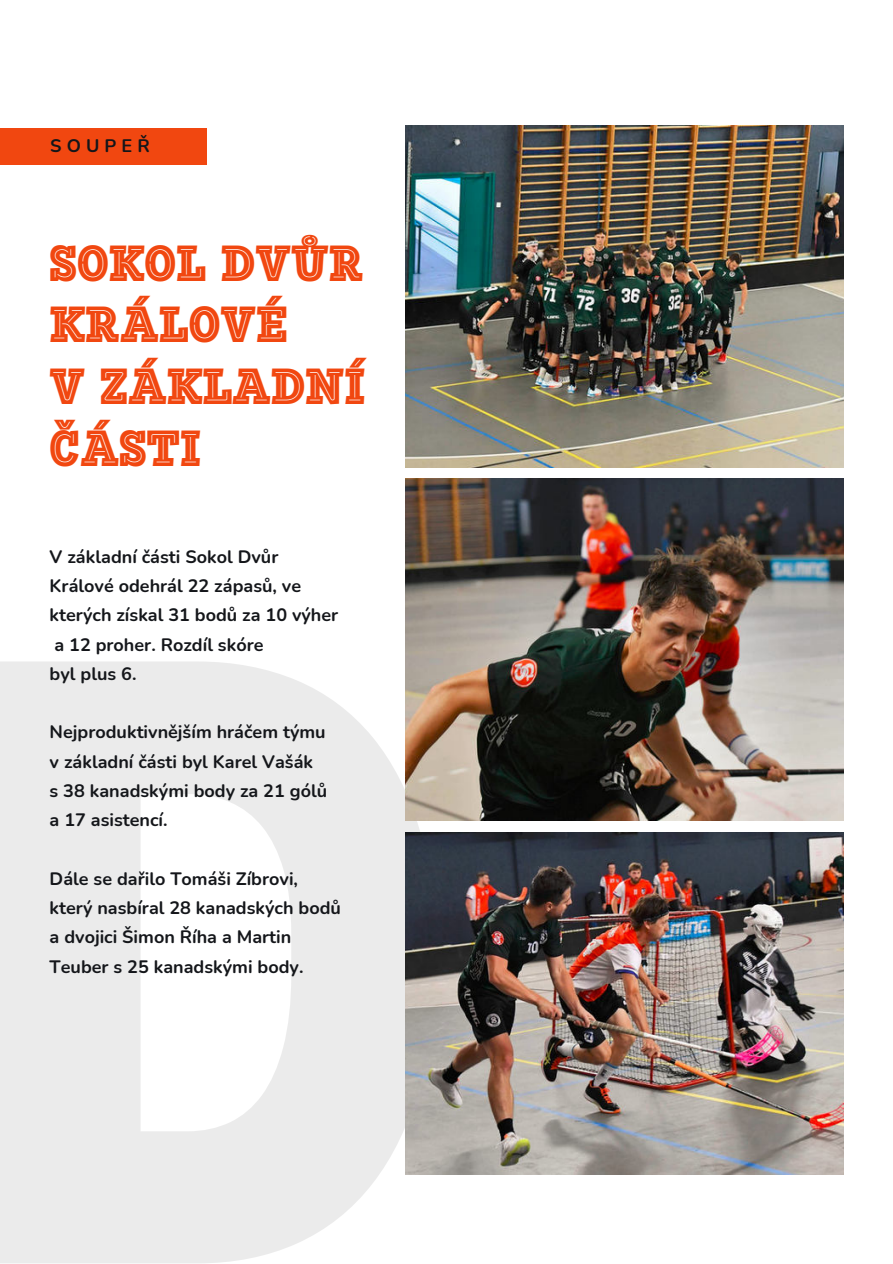
<style>
.page{position:relative;width:893px;height:1264px;background:#fff}
.page>*{position:absolute;margin:0;border:0;box-sizing:border-box;transform-origin:0 0}
.t1{font:49.95px/61.8px "Motel Slab Premium B";color:#f14710}
.t2{font:700 18.15px "Nunito";letter-spacing:.28em;color:#14161a}
.t3{font:700 18px/29.2px "Nunito";color:#14161a}
</style>
<div class="page">
<div style="left:0;top:128px;width:207px;height:36px;background:#f14710"></div>
<svg style="left:0;top:661px;width:435px;height:602px;fill:#ebebeb"></svg>
<img style="left:405px;top:125px;width:437px;height:342px">
<img style="left:405px;top:479px;width:437px;height:342px">
<img style="left:405px;top:832px;width:437px;height:342px">
<p class="t2" style="left:50px;top:132px;width:101px">SOUPEŘ</p>
<h1 class="t1" style="left:50px;top:232px;width:317px">SOKOL DVŮR<br>KRÁLOVÉ<br>V ZÁKLADNÍ<br>ČÁSTI</h1>
<p class="t3" style="left:50px;top:541px;width:290px">V základní části Sokol Dvůr<br>Králové odehrál 22 zápasů, ve kterých získal 31 bodů za 10 výher a 12 proher. Rozdíl skóre<br>byl plus 6.</p>
<p class="t3" style="left:50px;top:716px;width:279px">Nejproduktivnějším hráčem týmu v základní části byl Karel Vašák<br>s 38 kanadskými body za 21 gólů a 17 asistencí.</p>
<p class="t3" style="left:50px;top:863px;width:293px">Dále se dařilo Tomáši Zíbrovi, který nasbíral 28 kanadských bodů a dvojici Šimon Říha a Martin<br>Teuber s 25 kanadskými body.</p>
</div>
